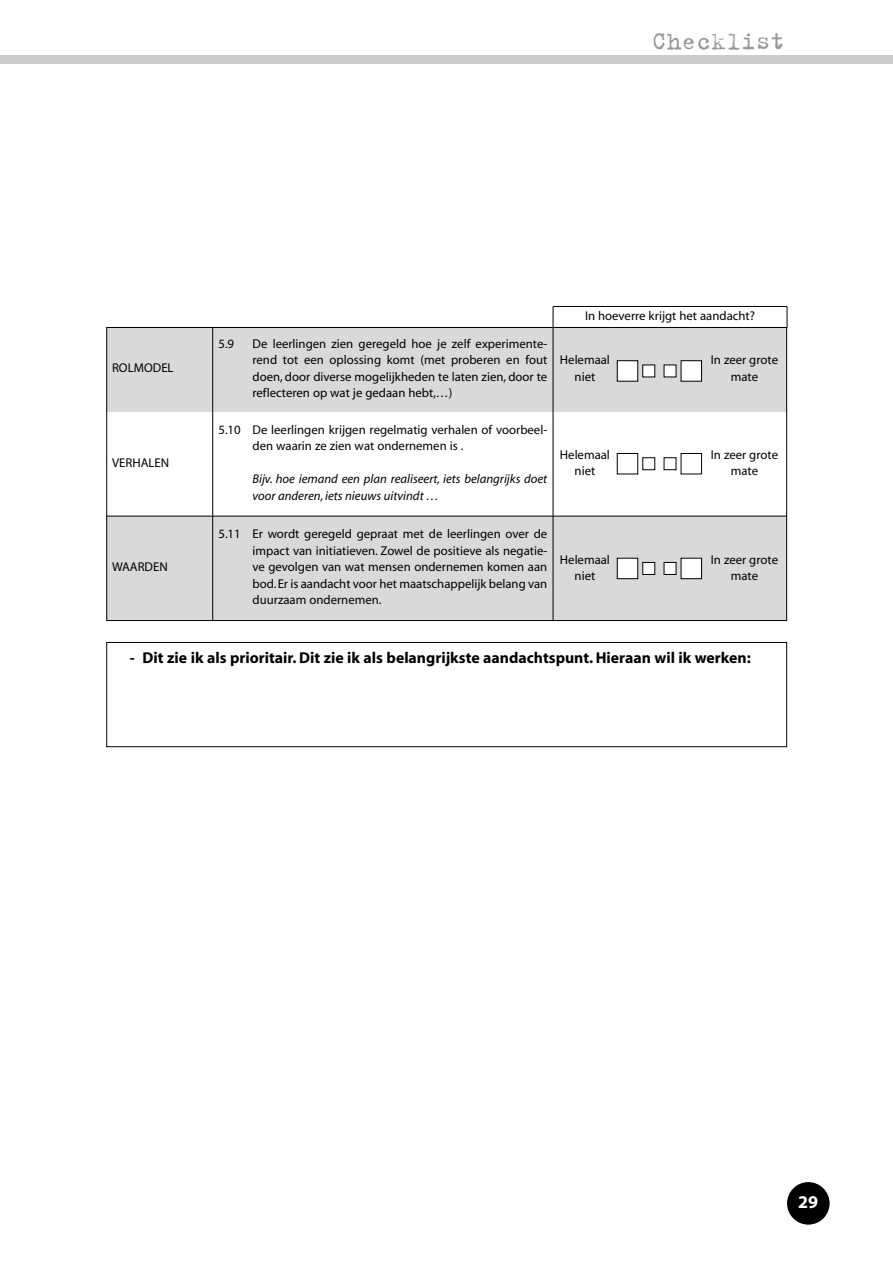
<style>
.page{position:relative;width:893px;height:1263px;background:#fff}
.page>*{position:absolute;margin:0;border:0;box-sizing:border-box;transform-origin:0 0}
.t1{font:27px "Trixie";color:#999}
.t2{font:700 18px "Myriad";color:#fff}
.t3{font:700 15.75px "Myriad";color:#000}
.t4{font:12.75px/16.5px "Myriad";color:#000;text-align:center}
.t5{font:italic 12.75px/16.5px "Myriad";color:#000}
</style>
<div class="page">
<div style="left:0;top:55px;width:892px;height:9px;background:#ccc"></div>
<div style="left:787px;top:1182px;width:42px;height:43px;background:#000;border-radius:50%"></div>
<div style="left:106px;top:642px;width:681px;height:105px;border:1px solid #000"></div>
<div style="left:106px;top:516px;width:107px;height:104px;background:#d9d9d9"></div>
<div style="left:213px;top:516px;width:340px;height:104px;background:#d9d9d9"></div>
<div style="left:553px;top:516px;width:64px;height:105px;background:#d9d9d9"></div>
<div style="left:617px;top:516px;width:170px;height:105px;background:#d9d9d9"></div>
<svg style="left:108px;top:306px;width:679px;height:211px"></svg>
<div style="left:617px;top:559px;width:20px;height:19px;background:#fff"></div>
<div style="left:617px;top:558px;width:21px;height:21px;border:1px solid #000"></div>
<div style="left:643px;top:563px;width:11px;height:11px;background:#fff"></div>
<div style="left:642px;top:562px;width:13px;height:13px;border:1px solid #000"></div>
<div style="left:664px;top:563px;width:11px;height:11px;background:#fff"></div>
<div style="left:663px;top:562px;width:13px;height:13px;border:1px solid #000"></div>
<div style="left:681px;top:559px;width:20px;height:19px;background:#fff"></div>
<div style="left:680px;top:558px;width:22px;height:21px;border:1px solid #000"></div>
<div style="left:213px;top:327px;width:340px;height:84px;background:#d9d9d9"></div>
<div style="left:553px;top:327px;width:64px;height:84px;background:#d9d9d9"></div>
<div style="left:617px;top:327px;width:170px;height:84px;background:#d9d9d9"></div>
<div style="left:106px;top:327px;width:107px;height:84px;background:#d9d9d9"></div>
<div style="left:617px;top:361px;width:20px;height:20px;background:#fff"></div>
<div style="left:617px;top:360px;width:21px;height:22px;border:1px solid #000"></div>
<div style="left:643px;top:365px;width:11px;height:12px;background:#fff"></div>
<div style="left:664px;top:365px;width:11px;height:12px;background:#fff"></div>
<div style="left:681px;top:361px;width:20px;height:20px;background:#fff"></div>
<div style="left:680px;top:360px;width:22px;height:22px;border:1px solid #000"></div>
<hr style="left:212px;top:327px;width:1px;height:294px;background:#000">
<hr style="left:552px;top:306px;width:1px;height:315px;background:#000">
<h1 class="t1" style="left:652px;top:24px;width:135px">Checklist</h1>
<p class="t4" style="left:112px;top:361px;width:63px">ROLMODEL</p>
<p class="t4" style="left:112px;top:455px;width:59px">VERHALEN</p>
<p class="t4" style="left:112px;top:560px;width:57px">WAARDEN</p>
<p class="t4" style="left:218px;top:336px;width:17px">5.9</p>
<p class="t4" style="left:252px;top:336px;width:296px;text-align:justify">De leerlingen zien geregeld hoe je zelf experimente&shy;rend tot een oplossing komt (met proberen en fout doen, door diverse mogelijkheden te laten zien, door te reflecteren op wat je gedaan hebt,…)</p>
<p class="t4" style="left:252px;top:422px;width:296px;text-align:left;text-indent:-34px">5.10 De leerlingen krijgen regelmatig verhalen of voorbeel&shy;den waarin ze zien wat ondernemen is .</p>
<p class="t5" style="left:252px;top:472px;width:296px">Bijv. hoe iemand een plan realiseert, iets belangrijks doet voor anderen, iets nieuws uitvindt …</p>
<p class="t4" style="left:252px;top:527px;width:296px;text-align:justify;text-indent:-34px">5.11 Er wordt geregeld gepraat met de leerlingen over de impact van initiatieven. Zowel de positieve als negatie&shy;ve gevolgen van wat mensen ondernemen komen aan bod.Er is aandacht voor het maatschappelijk belang van duurzaam ondernemen.</p>
<p class="t4" style="left:585px;top:309px;width:171px">In hoeverre krijgt het aandacht?</p>
<p class="t4" style="left:560px;top:353px;width:51px">Helemaal niet</p>
<p class="t4" style="left:711px;top:353px;width:69px">In zeer grote mate</p>
<p class="t4" style="left:560px;top:447px;width:51px">Helemaal niet</p>
<p class="t4" style="left:711px;top:447px;width:69px">In zeer grote mate</p>
<p class="t4" style="left:560px;top:552px;width:51px">Helemaal niet</p>
<p class="t4" style="left:711px;top:552px;width:69px">In zeer grote mate</p>
<p class="t3" style="left:130px;top:652px;width:622px">- Dit zie ik als prioritair. Dit zie ik als belangrijkste aandachtspunt. Hieraan wil ik werken:</p>
<h2 class="t2" style="left:798px;top:1195px;width:21px">29</h2>
</div>
